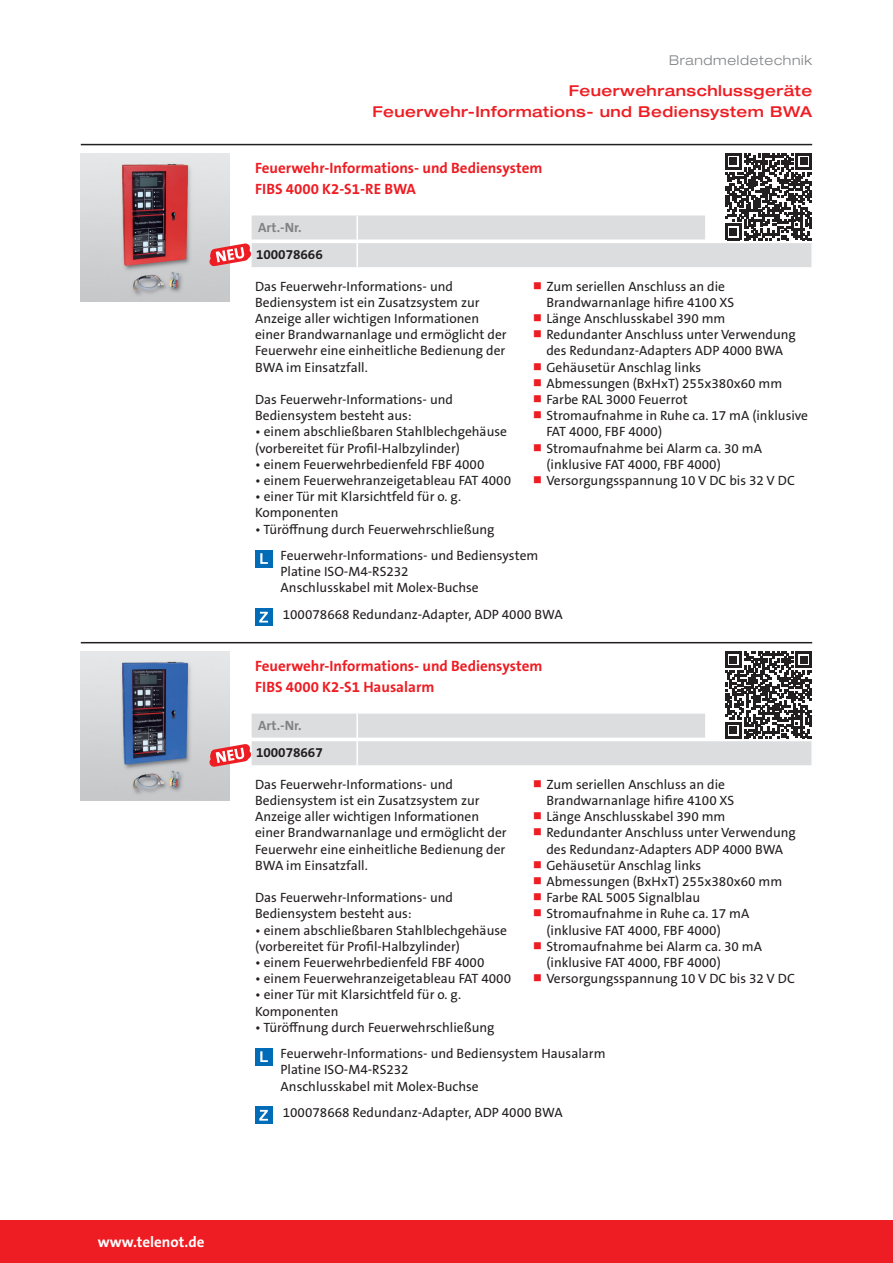
<style>
.page{position:relative;width:893px;height:1263px;background:#fff}
.page>*{position:absolute;margin:0;border:0;box-sizing:border-box;transform-origin:0 0}
.t1{font:700 15px/21.3px "The Sans B Plus W7";color:#ee1d23}
.t2{font:500 expanded 15px/21.3px "Helvetica Neue LT Pro";letter-spacing:.03em;color:#ee1d23;text-align:right}
.t3{font:700 15px "The Sans B Plus W7";color:#fff}
.t4{font:13.5px/16.2px "The Sans B Plus W5 Plain";color:#231f20}
.t5{font:700 13.5px "The Sans B Plus W7";color:#231f20}
.t6{font:300 expanded 13.5px "Helvetica Neue LT Pro";letter-spacing:.05em;color:#808285}
.t7{font:700 13.5px "The Sans B Plus W7";color:#808285}
</style>
<div class="page">
<div style="left:0;top:1220px;width:893px;height:43px;background:#ee1d23"></div>
<hr style="left:81px;top:144px;width:731px;height:1px;background:#231f20">
<img style="left:81px;top:153px;width:149px;height:149px">
<img style="left:255px;top:550px;width:17px;height:17px">
<svg style="left:260px;top:553px;width:8px;height:11px"></svg>
<img style="left:255px;top:609px;width:17px;height:17px">
<svg style="left:259px;top:612px;width:9px;height:10px"></svg>
<svg style="left:725px;top:153px;width:87px;height:87px"></svg>
<div style="left:251px;top:215px;width:106px;height:25px;background:#dcdddf"></div>
<div style="left:357px;top:215px;width:349px;height:25px;background:#dcdddf"></div>
<hr style="left:250px;top:214px;width:2px;height:27px;background:#fff">
<hr style="left:705px;top:214px;width:2px;height:27px;background:#fff">
<hr style="left:250px;top:239px;width:457px;height:2px;background:#fff">
<hr style="left:356px;top:215px;width:2px;height:24px;background:#fff">
<div style="left:251px;top:242px;width:106px;height:26px;background:#dcdddf"></div>
<div style="left:357px;top:242px;width:455px;height:26px;background:#dcdddf"></div>
<hr style="left:811px;top:242px;width:2px;height:27px;background:#fff">
<hr style="left:250px;top:242px;width:563px;height:1px;background:#fff">
<hr style="left:250px;top:267px;width:563px;height:2px;background:#fff">
<hr style="left:356px;top:243px;width:2px;height:24px;background:#fff">
<hr style="left:81px;top:642px;width:731px;height:1px;background:#231f20">
<img style="left:81px;top:651px;width:149px;height:149px">
<img style="left:255px;top:1048px;width:17px;height:17px">
<svg style="left:260px;top:1051px;width:8px;height:11px"></svg>
<img style="left:255px;top:1107px;width:17px;height:17px">
<svg style="left:259px;top:1110px;width:9px;height:11px"></svg>
<svg style="left:725px;top:651px;width:87px;height:87px"></svg>
<div style="left:251px;top:713px;width:106px;height:25px;background:#dcdddf"></div>
<div style="left:357px;top:713px;width:349px;height:25px;background:#dcdddf"></div>
<hr style="left:250px;top:712px;width:2px;height:27px;background:#fff">
<hr style="left:705px;top:712px;width:2px;height:27px;background:#fff">
<hr style="left:250px;top:712px;width:457px;height:2px;background:#fff">
<hr style="left:356px;top:714px;width:2px;height:24px;background:#fff">
<div style="left:251px;top:740px;width:106px;height:26px;background:#dcdddf"></div>
<div style="left:357px;top:740px;width:455px;height:26px;background:#dcdddf"></div>
<hr style="left:811px;top:740px;width:2px;height:27px;background:#fff">
<hr style="left:250px;top:740px;width:563px;height:1px;background:#fff">
<hr style="left:250px;top:765px;width:563px;height:2px;background:#fff">
<hr style="left:356px;top:741px;width:2px;height:24px;background:#fff">
<svg style="left:203px;top:738px;width:49px;height:35px"></svg>
<svg style="left:203px;top:237px;width:54px;height:35px"></svg>
<p class="t3" style="left:98px;top:1232px;width:108px">www.telenot.de</p>
<p class="t6" style="left:669px;top:52px;width:145px">Brandmeldetechnik</p>
<p class="t2" style="left:373px;top:79px;width:441px">Feuerwehranschlussgeräte<br>Feuerwehr-Informations- und Bediensystem BWA</p>
<p class="t1" style="left:255px;top:157px;width:289px">Feuerwehr-Informations- und Bediensystem<br>FIBS 4000 K2-S1-RE BWA</p>
<p class="t7" style="left:258px;top:219px;width:45px">Art.-Nr.</p>
<p class="t5" style="left:256px;top:246px;width:68px">100078666</p>
<p class="t4" style="left:255px;top:278px;width:253px">Das Feuerwehr-Informations- und Bediensystem ist ein Zusatzsystem zur Anzeige aller wichtigen Informationen einer Brandwarnanlage und ermöglicht der Feuerwehr eine einheitliche Bedienung der BWA im Einsatzfall.</p>
<p class="t4" style="left:255px;top:391px;width:199px">Das Feuerwehr-Informations- und<br>Bediensystem besteht aus:</p>
<p class="t4" style="left:255px;top:424px;width:253px">• einem abschließbaren Stahlblechgehäuse (vorbereitet für Profil-Halbzylinder)</p>
<p class="t4" style="left:255px;top:456px;width:231px">• einem Feuerwehrbedienfeld FBF 4000</p>
<p class="t4" style="left:255px;top:472px;width:257px">• einem Feuerwehranzeigetableau FAT 4000</p>
<p class="t4" style="left:255px;top:489px;width:207px">• einer Tür mit Klarsichtfeld für o. g.<br>Komponenten</p>
<p class="t4" style="left:255px;top:521px;width:241px">• Türöffnung durch Feuerwehrschließung</p>
<p class="t4" style="left:546px;top:278px;width:189px;text-indent:-13px"><sup>■</sup> Zum seriellen Anschluss an die<br>Brandwarnanlage hifire 4100 XS</p>
<p class="t4" style="left:534px;top:310px;width:193px"><sup>■</sup> Länge Anschlusskabel 390 mm</p>
<p class="t4" style="left:534px;top:327px;width:264px;text-align:center"><sup>■</sup> Redundanter Anschluss unter Verwendung des Redundanz-Adapters ADP 4000 BWA</p>
<p class="t4" style="left:534px;top:359px;width:169px"><sup>■</sup> Gehäusetür Anschlag links</p>
<p class="t4" style="left:534px;top:375px;width:250px"><sup>■</sup> Abmessungen (BxHxT) 255x380x60 mm</p>
<p class="t4" style="left:534px;top:391px;width:156px"><sup>■</sup> Farbe RAL 3000 Feuerrot</p>
<p class="t4" style="left:546px;top:408px;width:263px;text-indent:-13px"><sup>■</sup> Stromaufnahme in Ruhe ca. 17 mA (inklusive<br>FAT 4000, FBF 4000)</p>
<p class="t4" style="left:546px;top:440px;width:217px;text-indent:-13px"><sup>■</sup> Stromaufnahme bei Alarm ca. 30 mA (inklusive FAT 4000, FBF 4000)</p>
<p class="t4" style="left:534px;top:472px;width:263px"><sup>■</sup> Versorgungsspannung 10 V DC bis 32 V DC</p>
<p class="t4" style="left:281px;top:547px;width:259px">Feuerwehr-Informations- und Bediensystem<br>Platine ISO-M4-RS232<br>Anschlusskabel mit Molex-Buchse</p>
<p class="t4" style="left:283px;top:606px;width:281px">100078668 Redundanz-Adapter, ADP 4000 BWA</p>
<p class="t1" style="left:255px;top:655px;width:289px">Feuerwehr-Informations- und Bediensystem<br>FIBS 4000 K2-S1 Hausalarm</p>
<p class="t7" style="left:258px;top:717px;width:45px">Art.-Nr.</p>
<p class="t5" style="left:256px;top:744px;width:68px">100078667</p>
<p class="t4" style="left:255px;top:776px;width:253px">Das Feuerwehr-Informations- und Bediensystem ist ein Zusatzsystem zur Anzeige aller wichtigen Informationen einer Brandwarnanlage und ermöglicht der Feuerwehr eine einheitliche Bedienung der BWA im Einsatzfall.</p>
<p class="t4" style="left:255px;top:889px;width:199px">Das Feuerwehr-Informations- und<br>Bediensystem besteht aus:</p>
<p class="t4" style="left:255px;top:922px;width:253px">• einem abschließbaren Stahlblechgehäuse (vorbereitet für Profil-Halbzylinder)</p>
<p class="t4" style="left:255px;top:954px;width:231px">• einem Feuerwehrbedienfeld FBF 4000</p>
<p class="t4" style="left:255px;top:970px;width:257px">• einem Feuerwehranzeigetableau FAT 4000</p>
<p class="t4" style="left:255px;top:987px;width:207px">• einer Tür mit Klarsichtfeld für o. g.<br>Komponenten</p>
<p class="t4" style="left:255px;top:1019px;width:241px">• Türöffnung durch Feuerwehrschließung</p>
<p class="t4" style="left:546px;top:776px;width:189px;text-indent:-13px"><sup>■</sup> Zum seriellen Anschluss an die<br>Brandwarnanlage hifire 4100 XS</p>
<p class="t4" style="left:534px;top:808px;width:193px"><sup>■</sup> Länge Anschlusskabel 390 mm</p>
<p class="t4" style="left:534px;top:825px;width:264px;text-align:center"><sup>■</sup> Redundanter Anschluss unter Verwendung des Redundanz-Adapters ADP 4000 BWA</p>
<p class="t4" style="left:534px;top:857px;width:169px"><sup>■</sup> Gehäusetür Anschlag links</p>
<p class="t4" style="left:534px;top:873px;width:250px"><sup>■</sup> Abmessungen (BxHxT) 255x380x60 mm</p>
<p class="t4" style="left:534px;top:889px;width:168px"><sup>■</sup> Farbe RAL 5005 Signalblau</p>
<p class="t4" style="left:546px;top:906px;width:204px;text-indent:-13px"><sup>■</sup> Stromaufnahme in Ruhe ca. 17 mA (inklusive FAT 4000, FBF 4000)</p>
<p class="t4" style="left:546px;top:938px;width:217px;text-indent:-13px"><sup>■</sup> Stromaufnahme bei Alarm ca. 30 mA (inklusive FAT 4000, FBF 4000)</p>
<p class="t4" style="left:534px;top:970px;width:263px"><sup>■</sup> Versorgungsspannung 10 V DC bis 32 V DC</p>
<p class="t4" style="left:281px;top:1045px;width:326px">Feuerwehr-Informations- und Bediensystem Hausalarm<br>Platine ISO-M4-RS232<br>Anschlusskabel mit Molex-Buchse</p>
<p class="t4" style="left:283px;top:1104px;width:281px">100078668 Redundanz-Adapter, ADP 4000 BWA</p>
</div>
